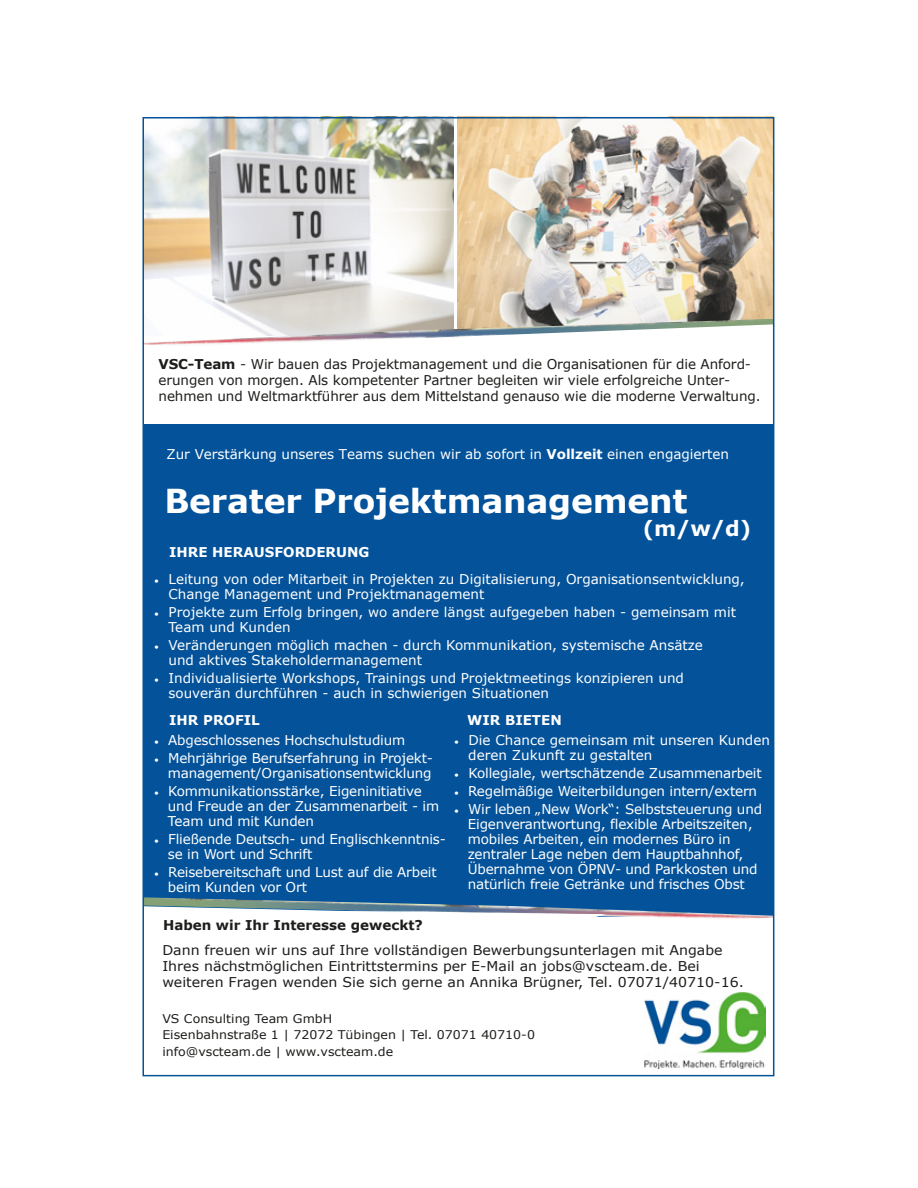
<style>
.page{position:relative;width:918px;height:1188px;background:#fff}
.page>*{position:absolute;margin:0;border:0;box-sizing:border-box;transform-origin:0 0}
.t1{font:700 33px "Verdana";letter-spacing:-.005em;color:#fff}
.t2{font:700 21px "Verdana";color:#fff}
.t3{font:13.5px/15px "Verdana";letter-spacing:-.015em;color:#fff}
.t4{font:13.5px/16.2px "Verdana";letter-spacing:-.005em;color:#1d1d1b}
.t5{font:13.5px/16.2px "Verdana";letter-spacing:-.005em;color:#1d1d1b;scale:1.05 1}
.t6{font:700 13.5px "Verdana";color:#fff}
.t7{font:700 13.5px "Verdana";color:#1d1d1b}
.t8{font:12px/16.5px "Verdana";color:#1d1d1b;scale:1.05 1}
.s1{font-weight:700}
.s2{font-size:9px}
</style>
<div class="page">
<img style="left:457px;top:116px;width:317px;height:203px">
<img style="left:146px;top:116px;width:308px;height:203px">
<div style="left:144px;top:425px;width:630px;height:492px;background:#03529a"></div>
<img style="left:146px;top:319px;width:625px;height:26px">
<svg style="left:432px;top:324px;width:339px;height:16px"></svg>
<img style="left:146px;top:897px;width:625px;height:22px">
<svg style="left:142px;top:905px;width:469px;height:14px"></svg>
<img style="left:644px;top:992px;width:122px;height:76px">
<p class="t4" style="left:159px;top:356px;width:604px"><span class="s1">VSC-Team</span> - Wir bauen das Projektmanagement und die Organisationen für die Anford&shy;erungen von morgen. Als kompetenter Partner begleiten wir viele erfolgreiche Unter&shy;nehmen und Weltmarktführer aus dem Mittelstand genauso wie die moderne Verwaltung.</p>
<p class="t3" style="left:167px;top:447px;width:564px">Zur Verstärkung unseres Teams suchen wir ab sofort in <span class="s1">Vollzeit</span> einen engagierten</p>
<h1 class="t1" style="left:164px;top:478px;width:525px">Berater Projektmanagement</h1>
<h2 class="t2" style="left:643px;top:513px;width:110px">(m/w/d)</h2>
<p class="t6" style="left:169px;top:543px;width:202px">IHRE HERAUSFORDERUNG</p>
<p class="t3" style="left:168px;top:571px;width:578px;text-indent:-14px"><span class="s2">•</span> Leitung von oder Mitarbeit in Projekten zu Digitalisierung, Organisationsentwicklung,<br>Change Management und Projektmanagement</p>
<p class="t3" style="left:168px;top:604px;width:569px;text-indent:-14px"><span class="s2">•</span> Projekte zum Erfolg bringen, wo andere längst aufgegeben haben - gemeinsam mit<br>Team und Kunden</p>
<p class="t3" style="left:168px;top:637px;width:536px;text-indent:-14px"><span class="s2">•</span> Veränderungen möglich machen - durch Kommunikation, systemische Ansätze und aktives Stakeholdermanagement</p>
<p class="t3" style="left:168px;top:670px;width:517px;text-indent:-14px"><span class="s2">•</span> Individualisierte Workshops, Trainings und Projektmeetings konzipieren und souverän durchführen - auch in schwierigen Situationen</p>
<p class="t6" style="left:169px;top:710px;width:92px">IHR PROFIL</p>
<p class="t6" style="left:467px;top:710px;width:96px">WIR BIETEN</p>
<p class="t3" style="left:154px;top:733px;width:253px"><span class="s2">•</span> Abgeschlossenes Hochschulstudium</p>
<p class="t3" style="left:154px;top:751px;width:280px;text-align:right"><span class="s2">•</span> Mehrjährige Berufserfahrung in Projekt&shy;management/Organisationsentwicklung</p>
<p class="t3" style="left:168px;top:784px;width:273px;text-indent:-14px"><span class="s2">•</span> Kommunikationsstärke, Eigeninitiative und Freude an der Zusammenarbeit - im<br>Team und mit Kunden</p>
<p class="t3" style="left:168px;top:832px;width:280px;text-indent:-14px"><span class="s2">•</span> Fließende Deutsch- und Englischkenntnis&shy;se in Wort und Schrift</p>
<p class="t3" style="left:168px;top:865px;width:270px;text-indent:-14px"><span class="s2">•</span> Reisebereitschaft und Lust auf die Arbeit beim Kunden vor Ort</p>
<p class="t3" style="left:468px;top:733px;width:303px;text-indent:-14px"><span class="s2">•</span> Die Chance gemeinsam mit unseren Kunden deren Zukunft zu gestalten</p>
<p class="t3" style="left:454px;top:766px;width:309px"><span class="s2">•</span> Kollegiale, wertschätzende Zusammenarbeit</p>
<p class="t3" style="left:454px;top:784px;width:305px"><span class="s2">•</span> Regelmäßige Weiterbildungen intern/extern</p>
<p class="t3" style="left:468px;top:802px;width:296px;text-indent:-14px"><span class="s2">•</span> Wir leben „New Work“: Selbststeuerung und Eigenverantwortung, flexible Arbeitszeiten, mobiles Arbeiten, ein modernes Büro in zentraler Lage neben dem Hauptbahnhof, Übernahme von ÖPNV- und Parkkosten und natürlich freie Getränke und frisches Obst</p>
<p class="t7" style="left:163px;top:915px;width:261px">Haben wir Ihr Interesse geweckt?</p>
<p class="t5" style="left:162px;top:942px;width:555px">Dann freuen wir uns auf Ihre vollständigen Bewerbungsunterlagen mit Angabe<br>Ihres nächstmöglichen Eintrittstermins per E-Mail an jobs@vscteam.de. Bei weiteren Fragen wenden Sie sich gerne an Annika Brügner, Tel. 07071/40710-16.</p>
<p class="t8" style="left:162px;top:1010px;width:356px">VS Consulting Team GmbH<br>Eisenbahnstraße 1 | 72072 Tübingen | Tel. 07071 40710-0 info@vscteam.de | www.vscteam.de</p>
</div>
